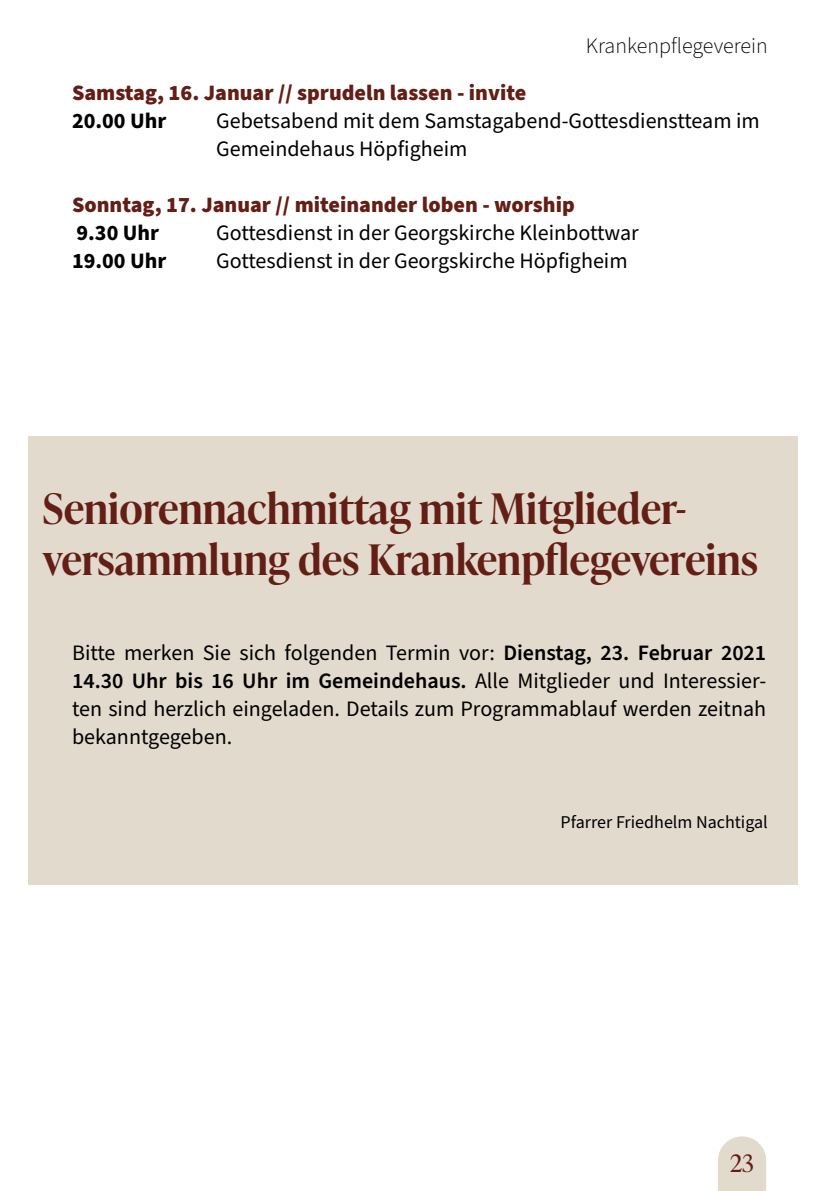
<style>
.page{position:relative;width:840px;height:1191px;background:#fff}
.page>*{position:absolute;margin:0;border:0;box-sizing:border-box;transform-origin:0 0}
.t1{font:600 42px/50.4px "Ivy Presto Headline";color:#631e16}
.t2{font:24px "Ivy Presto Headline";color:#631e16}
.t3{font:22px/28px "Source Sans Pro";color:#000}
.t4{font:900 22px "Source Sans Pro";color:#631e16}
.t5{font:700 22px "Source Sans Pro";color:#000}
.t6{font:300 22px "Source Sans Pro";color:#000}
.t7{font:18px "Source Sans Pro";color:#000}
.s1{font-weight:600}
</style>
<div class="page">
<svg style="left:718px;top:1136px;width:47px;height:55px"></svg>
<div style="left:28px;top:436px;width:769px;height:448px;background:#e3dace"></div>
<p class="t6" style="left:585px;top:31px;width:183px">Krankenpflegeverein</p>
<p class="t4" style="left:72px;top:77px;width:455px">Samstag, 16. Januar // sprudeln lassen - invite</p>
<p class="t5" style="left:72px;top:106px;width:96px">20.00 Uhr</p>
<p class="t3" style="left:216px;top:107px;width:544px">Gebetsabend mit dem Samstagabend-Gottesdienstteam im<br>Gemeindehaus Höpfigheim</p>
<p class="t4" style="left:72px;top:189px;width:504px">Sonntag, 17. Januar // miteinander loben - worship</p>
<p class="t5" style="left:76px;top:218px;width:84px">9.30 Uhr</p>
<p class="t3" style="left:216px;top:219px;width:424px">Gottesdienst in der Georgskirche Kleinbottwar</p>
<p class="t5" style="left:72px;top:246px;width:96px">19.00 Uhr</p>
<p class="t3" style="left:216px;top:247px;width:412px">Gottesdienst in der Georgskirche Höpfigheim</p>
<h1 class="t1" style="left:43px;top:482px;width:716px">Seniorennachmittag mit Mitglieder&shy;versammlung des Krankenpflegevereins</h1>
<p class="t3" style="left:72px;top:639px;width:695px;text-align:justify">Bitte merken Sie sich folgenden Termin vor: <span class="s1">Dienstag, 23. Februar 2021<br>14.30 Uhr bis 16 Uhr im Gemeindehaus.</span> Alle Mitglieder und Interessier&shy;ten sind herzlich eingeladen. Details zum Programmablauf werden zeitnah bekanntgegeben.</p>
<p class="t7" style="left:560px;top:810px;width:209px">Pfarrer Friedhelm Nachtigal</p>
<p class="t2" style="left:729px;top:1145px;width:25px">23</p>
</div>
